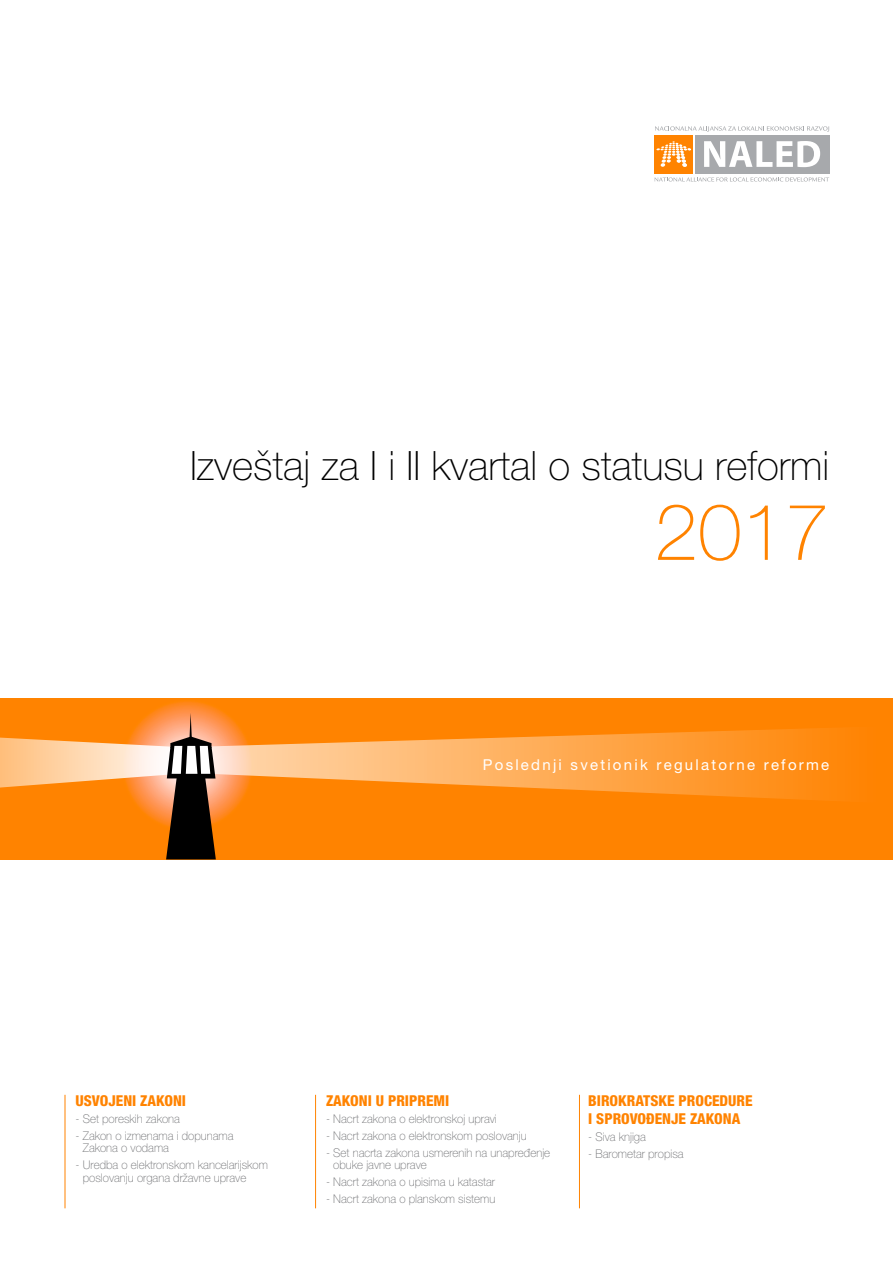
<style>
.page{position:relative;width:893px;height:1263px;background:#fff}
.page>*{position:absolute;margin:0;border:0;box-sizing:border-box;transform-origin:0 0}
.t1{font:100 78.6px "Helvetica Neue LT Pro";color:#ff8300}
.t2{font:100 40.5px "Helvetica Neue LT Pro";color:#000}
.t3{font:800 condensed 15px/18px "Helvetica Neue LT Pro";color:#ff8300}
.t4{font:15px "Helvetica Neue LT Pro";letter-spacing:.15em;color:#fff}
.t5{font:100 12px/12.8px "Helvetica Neue LT Pro";color:#6d6e71;scale:.96 1}
</style>
<div class="page">
<div style="left:0;top:698px;width:893px;height:161px;background:#ff8300"></div>
<svg style="left:267px;top:728px;width:570px;height:73px"></svg>
<svg style="left:0;top:702px;width:267px;height:157px"></svg>
<svg style="left:655px;top:177px;width:174px;height:5px"></svg>
<div style="left:655px;top:135px;width:38px;height:38px;background:#ff8300"></div>
<div style="left:695px;top:135px;width:134px;height:38px;background:#a7a9ac"></div>
<svg style="left:704px;top:141px;width:116px;height:26px"></svg>
<svg style="left:656px;top:141px;width:35px;height:26px"></svg>
<svg style="left:655px;top:126px;width:174px;height:6px"></svg>
<hr style="left:315px;top:1095px;width:1px;height:113px;background:#ff8300">
<hr style="left:65px;top:1095px;width:1px;height:113px;background:#ff8300">
<hr style="left:579px;top:1095px;width:1px;height:113px;background:#ff8300">
<h2 class="t2" style="left:190px;top:442px;width:641px">Izveštaj za I i II kvartal o statusu reformi</h2>
<h1 class="t1" style="left:654px;top:487px;width:176px">2017</h1>
<p class="t4" style="left:483px;top:755px;width:348px">Poslednji svetionik regulatorne reforme</p>
<p class="t3" style="left:76px;top:1091px;width:112px">USVOJENI ZAKONI</p>
<p class="t5" style="left:76px;top:1112px;width:110px">- Set poreskih zakona</p>
<p class="t5" style="left:83px;top:1129px;width:158px;text-indent:-7px">- Zakon o izmenama i dopunama<br>Zakona o vodama</p>
<p class="t5" style="left:83px;top:1158px;width:194px;text-indent:-7px">- Uredba o elektronskom kancelarijskom poslovanju organa državne uprave</p>
<p class="t3" style="left:326px;top:1091px;width:125px">ZAKONI U PRIPREMI</p>
<p class="t5" style="left:326px;top:1112px;width:180px">- Nacrt zakona o elektronskoj upravi</p>
<p class="t5" style="left:326px;top:1129px;width:211px">- Nacrt zakona o elektronskom poslovanju</p>
<p class="t5" style="left:333px;top:1146px;width:228px;text-indent:-7px">- Set nacrta zakona usmerenih na unapređenje obuke javne uprave</p>
<p class="t5" style="left:326px;top:1175px;width:178px">- Nacrt zakona o upisima u katastar</p>
<p class="t5" style="left:326px;top:1192px;width:178px">- Nacrt zakona o planskom sistemu</p>
<p class="t3" style="left:588px;top:1091px;width:166px">BIROKRATSKE PROCEDURE<br>I SPROVOĐENJE ZAKONA</p>
<p class="t5" style="left:588px;top:1130px;width:62px">- Siva knjiga</p>
<p class="t5" style="left:588px;top:1147px;width:101px">- Barometar propisa</p>
</div>
